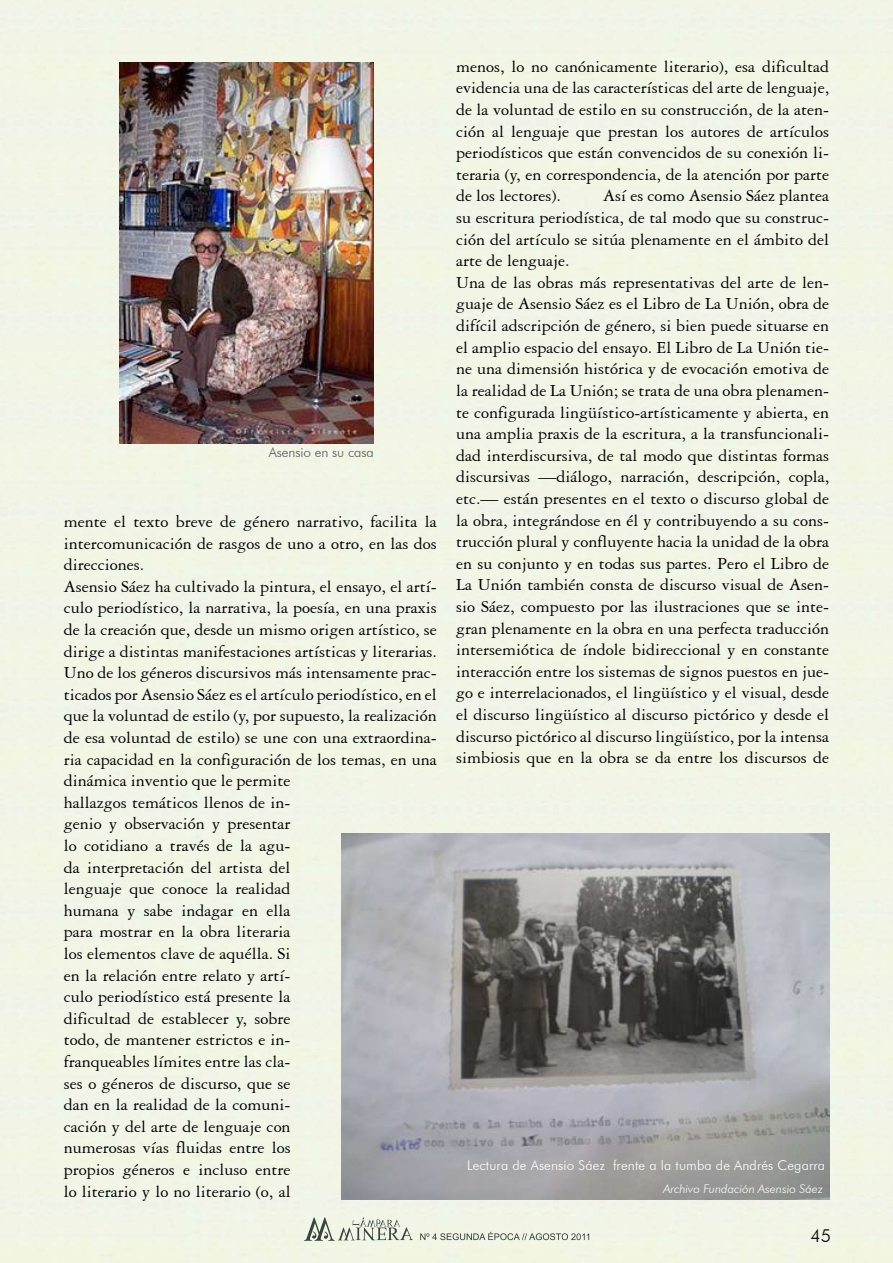
<style>
.page{position:relative;width:893px;height:1263px;background:#f2f4e6}
.page>*{position:absolute;margin:0;border:0;box-sizing:border-box;transform-origin:0 0}
.t1{font:18px/21.6px "Garamond Reprise S Si";color:#000}
.t2{font:300 18px "Futura BT";color:#000}
.t3{font:300 13.5px "Futura BT";letter-spacing:.01em;color:#fff}
.t4{font:300 13.5px "Futura BT";letter-spacing:-.005em;color:#58585a}
.t5{font:italic 300 12px "Futura BT";color:#fff}
</style>
<div class="page">
<svg style="left:304px;top:1217px;width:109px;height:24px;background:#c7cdc0"></svg>
<svg style="left:420px;top:1232px;width:169px;height:8px"></svg>
<img style="left:120px;top:62px;width:254px;height:382px">
<img style="left:342px;top:833px;width:487px;height:366px">
<p class="t4" style="left:269px;top:444px;width:107px">Asensio en su casa</p>
<p class="t1" style="left:64px;top:510px;width:375px">mente el texto breve de género narrativo, facilita la intercomunicación de rasgos de uno a otro, en las dos direcciones.<br>Asensio Sáez ha cultivado la pintura, el ensayo, el artí&shy;culo periodístico, la narrativa, la poesía, en una praxis de la creación que, desde un mismo origen artístico, se dirige a distintas manifestaciones artísticas y literarias.<br>Uno de los géneros discursivos más intensamente prac&shy;ticados por Asensio Sáez es el artículo periodístico, en el que la voluntad de estilo (y, por supuesto, la realización de esa voluntad de estilo) se une con una extraordina&shy;ria capacidad en la configuración de los temas, en una dinámica inventio que le permite<br>hallazgos temáticos llenos de in-<br>genio y observación y presentar<br>lo cotidiano a través de la agu-<br>da interpretación del artista del<br>lenguaje que conoce la realidad<br>humana y sabe indagar en ella<br>para mostrar en la obra literaria<br>los elementos clave de aquélla. Si<br>en la relación entre relato y artí-<br>culo periodístico está presente la<br>dificultad de establecer y, sobre<br>todo, de mantener estrictos e in-<br>franqueables límites entre las cla-<br>ses o géneros de discurso, que se<br>dan en la realidad de la comuni-<br>cación y del arte de lenguaje con<br>numerosas vías fluidas entre los<br>propios géneros e incluso entre<br>lo literario y lo no literario (o, al</p>
<p class="t1" style="left:456px;top:55px;width:375px;text-align:justify">menos, lo no canónicamente literario), esa dificultad evidencia una de las características del arte de lenguaje, de la voluntad de estilo en su construcción, de la aten&shy;ción al lenguaje que prestan los autores de artículos periodísticos que están convencidos de su conexión li&shy;teraria (y, en correspondencia, de la atención por parte de los lectores).</p>
<p class="t1" style="left:456px;top:185px;width:375px;text-indent:147px">Así es como Asensio Sáez plantea su escritura periodística, de tal modo que su construc&shy;ción del artículo se sitúa plenamente en el ámbito del arte de lenguaje.<br>Una de las obras más representativas del arte de len&shy;guaje de Asensio Sáez es el Libro de La Unión, obra de difícil adscripción de género, si bien puede situarse en el amplio espacio del ensayo. El Libro de La Unión tie&shy;ne una dimensión histórica y de evocación emotiva de la realidad de La Unión; se trata de una obra plenamen&shy;te configurada lingüístico-artísticamente y abierta, en una amplia praxis de la escritura, a la transfuncionali&shy;dad interdiscursiva, de tal modo que distintas formas discursivas —diálogo, narración, descripción, copla, etc.— están presentes en el texto o discurso global de la obra, integrándose en él y contribuyendo a su cons&shy;trucción plural y confluyente hacia la unidad de la obra en su conjunto y en todas sus partes. Pero el Libro de La Unión también consta de discurso visual de Asen&shy;sio Sáez, compuesto por las ilustraciones que se inte&shy;gran plenamente en la obra en una perfecta traducción intersemiótica de índole bidireccional y en constante interacción entre los sistemas de signos puestos en jue&shy;go e interrelacionados, el lingüístico y el visual, desde el discurso lingüístico al discurso pictórico y desde el discurso pictórico al discurso lingüístico, por la intensa simbiosis que en la obra se da entre los discursos de</p>
<p class="t3" style="left:467px;top:1157px;width:359px">Lectura de Asensio Sáez frente a la tumba de Andrés Cegarra</p>
<p class="t5" style="left:663px;top:1181px;width:161px">Archivo Fundación Asensio Sáez</p>
<p class="t2" style="left:811px;top:1225px;width:22px">45</p>
</div>
